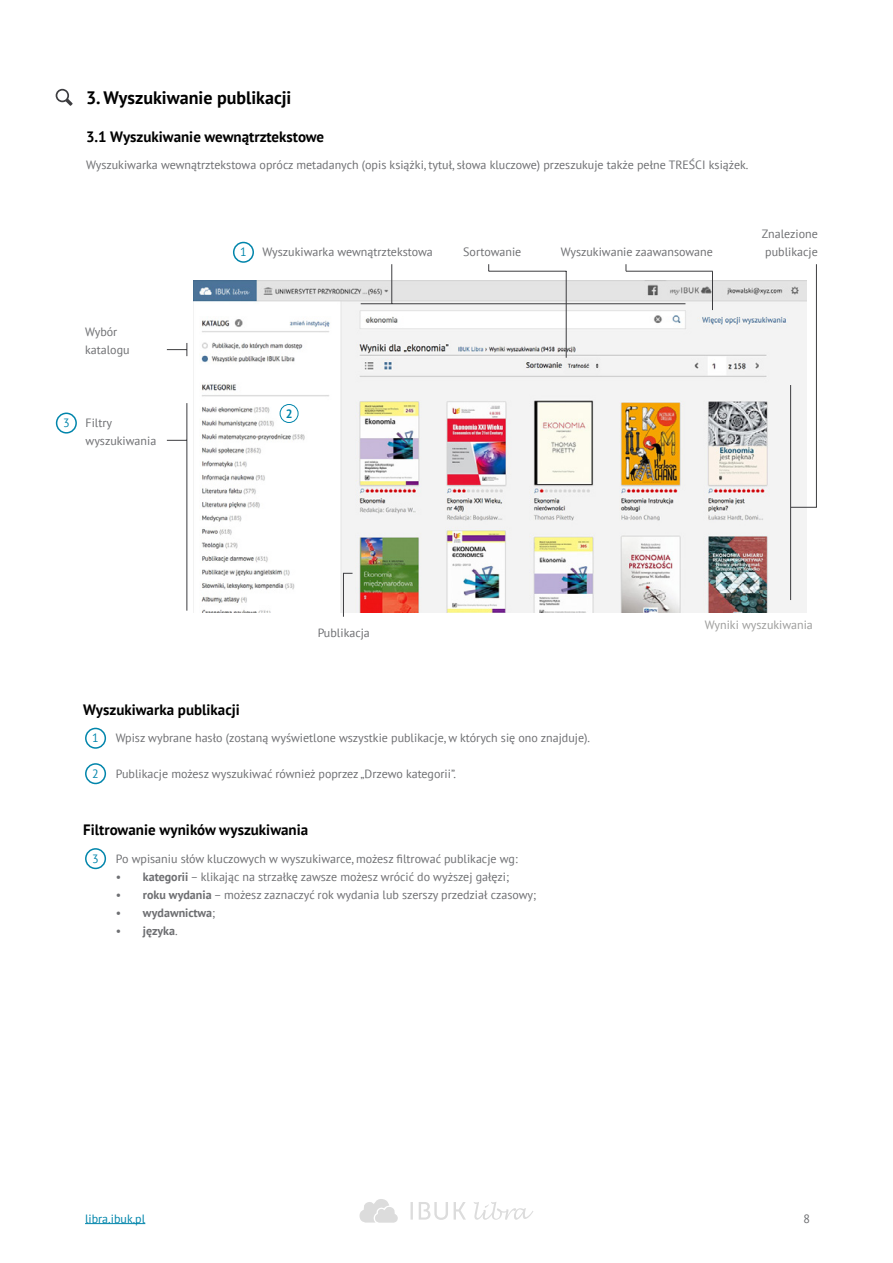
<style>
.page{position:relative;width:893px;height:1263px;background:#fff}
.page>*{position:absolute;margin:0;border:0;box-sizing:border-box;transform-origin:0 0}
.t1{font:700 18px "PT Sans";color:#000}
.t2{font:700 15px "PT Sans";color:#000}
.t3{font:12px/18px "PT Sans";color:#6e6f72}
.t4{font:700 12px "PT Sans";color:#6e6f72}
.t5{font:12px "PT Sans";color:#0085ab}
.t6{font:12px "PT Sans";color:#9d9d9c}
.t7{font:700 12px "PT Sans";color:#0085ab}
.s1{font-weight:700}
.s2{font-weight:400}
</style>
<div class="page">
<hr style="left:85px;top:1223px;width:60px;height:1px;background:#0085ab">
<svg style="left:359px;top:1199px;width:174px;height:24px"></svg>
<svg style="left:56px;top:89px;width:17px;height:17px"></svg>
<div style="left:56px;top:413px;width:21px;height:21px;border:2px solid #0085ab;border-radius:50%"></div>
<div style="left:233px;top:242px;width:21px;height:21px;border:2px solid #0085ab;border-radius:50%"></div>
<div style="left:85px;top:728px;width:21px;height:21px;border:2px solid #0085ab;border-radius:50%"></div>
<div style="left:85px;top:763px;width:21px;height:21px;border:2px solid #0085ab;border-radius:50%"></div>
<div style="left:85px;top:848px;width:21px;height:21px;border:2px solid #0085ab;border-radius:50%"></div>
<svg style="left:166px;top:264px;width:651px;height:353px"></svg>
<div style="left:280px;top:404px;width:18px;height:19px;border:1px solid #0085ab;border-radius:50%"></div>
<hr style="left:626px;top:271px;width:87px;height:1px;background:#3d3d40">
<hr style="left:566px;top:271px;width:1px;height:87px;background:#3d3d40">
<hr style="left:489px;top:271px;width:77px;height:1px;background:#3d3d40">
<hr style="left:790px;top:385px;width:1px;height:215px;background:#3d3d40">
<h1 class="t1" style="left:86px;top:85px;width:207px">3. Wyszukiwanie publikacji</h1>
<p class="t2" style="left:86px;top:127px;width:240px">3.1 Wyszukiwanie wewnątrztekstowe</p>
<p class="t3" style="left:86px;top:155px;width:664px">Wyszukiwarka wewnątrztekstowa oprócz metadanych (opis książki, tytuł, słowa kluczowe) przeszukuje także pełne TREŚCI książek.</p>
<p class="t5" style="left:240px;top:244px;width:8px">1</p>
<p class="t3" style="left:263px;top:243px;width:172px">Wyszukiwarka wewnątrztekstowa</p>
<p class="t3" style="left:463px;top:243px;width:60px">Sortowanie</p>
<p class="t3" style="left:561px;top:243px;width:154px">Wyszukiwanie zaawansowane</p>
<p class="t3" style="left:762px;top:225px;width:57px">Znalezione publikacje</p>
<p class="t3" style="left:85px;top:323px;width:46px">Wybór katalogu</p>
<p class="t5" style="left:63px;top:415px;width:8px">3</p>
<p class="t3" style="left:85px;top:413px;width:72px">Filtry wyszukiwania</p>
<p class="t7" style="left:286px;top:405px;width:8px">2</p>
<p class="t2" style="left:83px;top:700px;width:158px">Wyszukiwarka publikacji</p>
<p class="t3" style="left:318px;top:623px;width:54px">Publikacja</p>
<p class="t5" style="left:92px;top:730px;width:8px">1</p>
<p class="t5" style="left:92px;top:766px;width:8px">2</p>
<p class="t3" style="left:116px;top:728px;width:476px">Wpisz wybrane hasło (zostaną wyświetlone wszystkie publikacje, w których się ono znajduje).</p>
<p class="t3" style="left:116px;top:764px;width:342px">Publikacje możesz wyszukiwać również poprzez „Drzewo kategorii”.</p>
<p class="t2" style="left:83px;top:820px;width:227px">Filtrowanie wyników wyszukiwania</p>
<p class="t5" style="left:92px;top:851px;width:8px">3</p>
<p class="t3" style="left:116px;top:849px;width:403px">Po wpisaniu słów kluczowych w wyszukiwarce, możesz filtrować publikacje wg:</p>
<p class="t3" style="left:116px;top:867px;width:395px">• <span class="s1">kategorii</span> – klikając na strzałkę zawsze możesz wrócić do wyższej gałęzi;</p>
<p class="t3" style="left:116px;top:885px;width:422px">• <span class="s1">roku wydania</span> – możesz zaznaczyć rok wydania lub szerszy przedział czasowy;</p>
<p class="t4" style="left:116px;top:905px;width:101px"><span class="s2">•</span> wydawnictwa<span class="s2">;</span></p>
<p class="t4" style="left:116px;top:923px;width:63px"><span class="s2">•</span> języka<span class="s2">.</span></p>
<p class="t6" style="left:705px;top:617px;width:110px">Wyniki wyszukiwania</p>
<p class="t5" style="left:85px;top:1211px;width:62px">libra.ibuk.pl</p>
<p class="t3" style="left:803px;top:1209px;width:8px">8</p>
</div>
